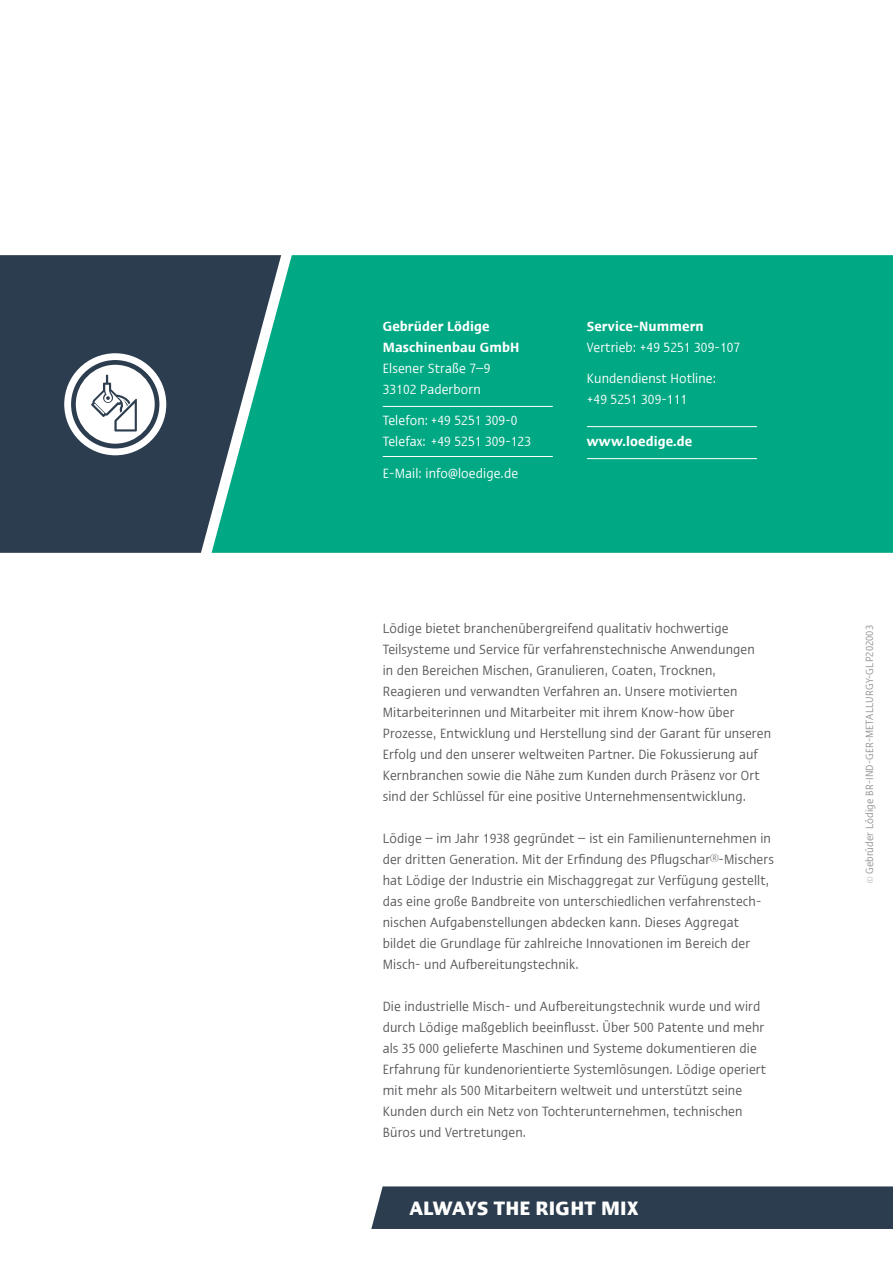
<style>
.page{position:relative;width:893px;height:1263px;background:#fff}
.page>*{position:absolute;margin:0;border:0;box-sizing:border-box;transform-origin:0 0}
.t1{font:700 condensed 19.5px "Ergo Com";letter-spacing:.01em;color:#fff}
.t2{font:condensed 13.5px/21px "Ergo Com";letter-spacing:.01em;color:#58585c}
.t3{font:condensed 13.5px/21px "Ergo Com";letter-spacing:.01em;color:#fff}
.t4{font:600 condensed 13.5px/21px "Ergo Com";letter-spacing:.01em;color:#fff}
.t5{font:condensed 10.5px "Ergo Com";letter-spacing:.01em;color:#939093}
</style>
<div class="page">
<div style="left:281px;top:255px;width:612px;height:298px;background:#00a984"></div>
<hr style="left:383px;top:406px;width:170px;height:1px;background:#fff">
<hr style="left:587px;top:426px;width:170px;height:1px;background:#fff">
<hr style="left:587px;top:458px;width:170px;height:1px;background:#fff">
<hr style="left:383px;top:456px;width:170px;height:1px;background:#fff">
<svg style="left:0;top:255px;width:281px;height:298px;background:#2f515c"></svg>
<div style="left:371px;top:1186px;width:522px;height:43px;background:#2c3d4f"></div>
<div style="left:64px;top:353px;width:102px;height:102px;background:#fff;border-radius:50%"></div>
<svg style="left:71px;top:360px;width:88px;height:88px"></svg>
<p class="t4" style="left:383px;top:314px;width:138px">Gebrüder Lödige<br>Maschinenbau GmbH</p>
<p class="t3" style="left:383px;top:356px;width:109px">Elsener Straße 7–9<br>33102 Paderborn</p>
<p class="t3" style="left:383px;top:409px;width:150px">Telefon: +49 5251 309-0<br>Telefax: +49 5251 309-123</p>
<p class="t3" style="left:383px;top:461px;width:137px">E-Mail: info@loedige.de</p>
<p class="t4" style="left:587px;top:314px;width:118px">Service-Nummern</p>
<p class="t3" style="left:587px;top:335px;width:155px">Vertrieb: +49 5251 309-107</p>
<p class="t3" style="left:587px;top:367px;width:131px">Kundendienst Hotline: +49 5251 309-111</p>
<p class="t4" style="left:587px;top:430px;width:107px">www.loedige.de</p>
<p class="t2" style="left:383px;top:617px;width:390px">Lödige bietet branchenübergreifend qualitativ hochwertige Teilsysteme und Service für verfahrenstechnische Anwendungen<br>in den Bereichen Mischen, Granulieren, Coaten, Trocknen, Reagieren und verwandten Verfahren an. Unsere motivierten Mitarbeiterinnen und Mitarbeiter mit ihrem Know-how über Prozesse, Entwicklung und Herstellung sind der Garant für unseren Erfolg und den unserer weltweiten Partner. Die Fokussierung auf Kernbranchen sowie die Nähe zum Kunden durch Präsenz vor Ort sind der Schlüssel für eine positive Unternehmensentwicklung.</p>
<p class="t2" style="left:383px;top:827px;width:393px">Lödige – im Jahr 1938 gegründet – ist ein Familienunternehmen in der dritten Generation. Mit der Erfindung des Pflugschar®-Mischers hat Lödige der Industrie ein Mischaggregat zur Verfügung gestellt, das eine große Bandbreite von unterschiedlichen verfahrenstech&shy;nischen Aufgabenstellungen abdecken kann. Dieses Aggregat bildet die Grundlage für zahlreiche Innovationen im Bereich der Misch- und Aufbereitungstechnik.</p>
<p class="t2" style="left:383px;top:995px;width:385px">Die industrielle Misch- und Aufbereitungstechnik wurde und wird durch Lödige maßgeblich beeinflusst. Über 500 Patente und mehr als 35 000 gelieferte Maschinen und Systeme dokumentieren die Erfahrung für kundenorientierte Systemlösungen. Lödige operiert mit mehr als 500 Mitarbeitern weltweit und unterstützt seine Kunden durch ein Netz von Tochterunternehmen, technischen Büros und Vertretungen.</p>
<h1 class="t1" style="left:409px;top:1193px;width:230px">ALWAYS THE RIGHT MIX</h1>
<p class="t5" style="left:862px;top:883px;width:260px;rotate:-90deg">© Gebrüder Lödige BR-IND-GER-METALLURGY-GLP202003</p>
</div>
